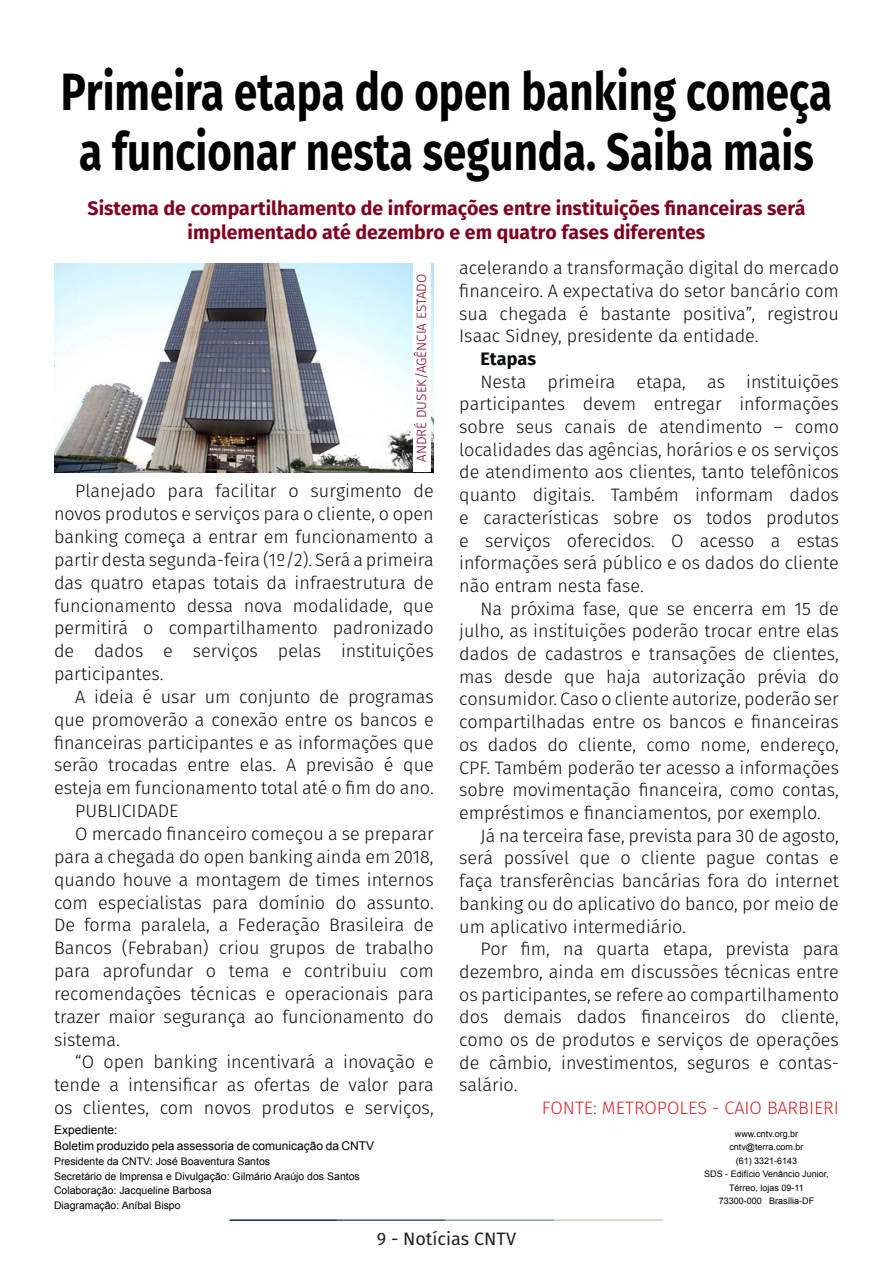
<style>
.page{position:relative;width:893px;height:1263px;background:#fff}
.page>*{position:absolute;margin:0;border:0;box-sizing:border-box;transform-origin:0 0}
.t1{font:700 52.5px/60px "Fira Sans";color:#000001;text-align:center;scale:.8 1}
.t2{font:700 19.5px/24px "Fira Sans";color:#7e0220;text-align:center}
.t3{font:300 18px/22.6px "Fira Sans";color:#080d0b;text-align:justify}
.t4{font:300 18px "Fira Sans";color:#d1232a}
.t5{font:18px "Fira Sans";color:#231f20}
.t6{font:700 18px "Fira Sans";color:#080d0b}
.t7{font:300 13.5px "Fira Sans";color:#7e0220}
.t8{font:12px "Arial";color:#000}
.t9{font:10.5px "Arial";color:#000}
.t10{font:9px/13.5px "Arial";color:#000;text-align:center}
</style>
<div class="page">
<hr style="left:230px;top:1219px;width:107px;height:2px;background:#0e323f">
<hr style="left:337px;top:1219px;width:109px;height:2px;background:#3a5f6d">
<hr style="left:446px;top:1219px;width:109px;height:2px;background:#87a59a">
<hr style="left:555px;top:1219px;width:108px;height:2px;background:#c6d5b7">
<img style="left:54px;top:264px;width:380px;height:208px">
<div style="left:414px;top:264px;width:17px;height:208px;background:#fff"></div>
<p class="t1" style="left:61px;top:58px;width:966px">Primeira etapa do open banking começa a funcionar nesta segunda. Saiba mais</p>
<p class="t2" style="left:88px;top:195px;width:719px">Sistema de compartilhamento de informações entre instituições financeiras será implementado até dezembro e em quatro fases diferentes</p>
<p class="t7" style="left:412px;top:462px;width:190px;rotate:-90deg">ANDRÉ DUSEK/AGÊNCIA ESTADO</p>
<p class="t3" style="left:54px;top:480px;width:381px;text-indent:21px">Planejado para facilitar o surgimento de novos produtos e serviços para o cliente, o open banking começa a entrar em funcionamento a partir desta segunda-feira (1º/2). Será a primeira das quatro etapas totais da infraestrutura de funcionamento dessa nova modalidade, que permitirá o compartilhamento padronizado de dados e serviços pelas instituições participantes.</p>
<p class="t3" style="left:54px;top:685px;width:381px;text-indent:21px">A ideia é usar um conjunto de programas que promoverão a conexão entre os bancos e financeiras participantes e as informações que serão trocadas entre elas. A previsão é que esteja em funcionamento total até o fim do ano.</p>
<p class="t3" style="left:75px;top:799px;width:104px">PUBLICIDADE</p>
<p class="t3" style="left:54px;top:822px;width:381px;text-indent:21px">O mercado financeiro começou a se preparar para a chegada do open banking ainda em 2018, quando houve a montagem de times internos com especialistas para domínio do assunto.<br>De forma paralela, a Federação Brasileira de Bancos (Febraban) criou grupos de trabalho para aprofundar o tema e contribuiu com recomendações técnicas e operacionais para trazer maior segurança ao funcionamento do sistema.</p>
<p class="t3" style="left:54px;top:1051px;width:381px;text-indent:21px">“O open banking incentivará a inovação e tende a intensificar as ofertas de valor para os clientes, com novos produtos e serviços,</p>
<p class="t8" style="left:54px;top:1122px;width:65px">Expediente:</p>
<p class="t8" style="left:54px;top:1138px;width:322px">Boletim produzido pela assessoria de comunicação da CNTV</p>
<p class="t9" style="left:54px;top:1154px;width:218px">Presidente da CNTV: José Boaventura Santos</p>
<p class="t9" style="left:54px;top:1169px;width:307px">Secretário de Imprensa e Divulgação: Gilmário Araújo dos Santos</p>
<p class="t9" style="left:54px;top:1184px;width:159px">Colaboração: Jacqueline Barbosa</p>
<p class="t9" style="left:54px;top:1198px;width:128px">Diagramação: Aníbal Bispo</p>
<p class="t3" style="left:459px;top:256px;width:381px">acelerando a transformação digital do mercado financeiro. A expectativa do setor bancário com sua chegada é bastante positiva”, registrou Isaac Sidney, presidente da entidade.</p>
<p class="t6" style="left:480px;top:343px;width:57px">Etapas</p>
<p class="t3" style="left:459px;top:370px;width:381px;text-indent:21px">Nesta primeira etapa, as instituições participantes devem entregar informações sobre seus canais de atendimento – como localidades das agências, horários e os serviços de atendimento aos clientes, tanto telefônicos quanto digitais. Também informam dados e características sobre os todos produtos e serviços oferecidos. O acesso a estas informações será público e os dados do cliente não entram nesta fase.</p>
<p class="t3" style="left:459px;top:597px;width:381px;text-indent:21px">Na próxima fase, que se encerra em 15 de julho, as instituições poderão trocar entre elas dados de cadastros e transações de clientes, mas desde que haja autorização prévia do consumidor. Caso o cliente autorize, poderão ser compartilhadas entre os bancos e financeiras os dados do cliente, como nome, endereço, CPF. Também poderão ter acesso a informações sobre movimentação financeira, como contas, empréstimos e financiamentos, por exemplo.</p>
<p class="t3" style="left:459px;top:824px;width:381px;text-indent:21px">Já na terceira fase, prevista para 30 de agosto, será possível que o cliente pague contas e faça transferências bancárias fora do internet banking ou do aplicativo do banco, por meio de um aplicativo intermediário.</p>
<p class="t3" style="left:459px;top:937px;width:381px;text-indent:21px">Por fim, na quarta etapa, prevista para dezembro, ainda em discussões técnicas entre os participantes, se refere ao compartilhamento dos demais dados financeiros do cliente, como os de produtos e serviços de operações de câmbio, investimentos, seguros e contas&shy;salário.</p>
<p class="t4" style="left:542px;top:1095px;width:299px">FONTE: METROPOLES - CAIO BARBIERI</p>
<p class="t10" style="left:735px;top:1127px;width:65px">www.cntv.org.br</p>
<p class="t10" style="left:729px;top:1140px;width:76px">cntv@terra.com.br</p>
<p class="t10" style="left:736px;top:1154px;width:63px">(61) 3321-6143</p>
<p class="t10" style="left:704px;top:1167px;width:126px">SDS - Edifício Venâncio Junior,<br>Térreo, lojas 09-11</p>
<p class="t10" style="left:719px;top:1194px;width:97px">73300-000 Brasília-DF</p>
<p class="t5" style="left:377px;top:1225px;width:141px">9 - Notícias CNTV</p>
</div>
